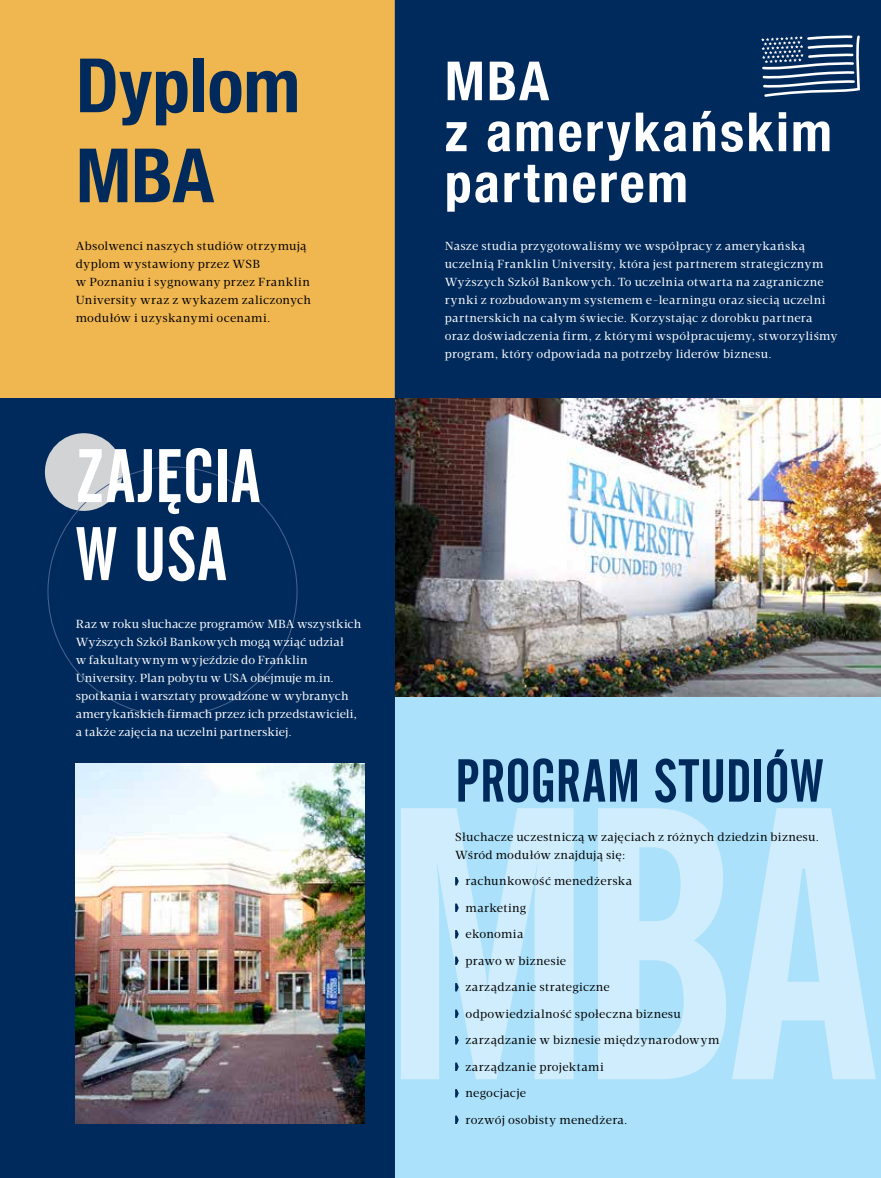
<style>
.page{position:relative;width:881px;height:1178px;background:#fff}
.page>*{position:absolute;margin:0;border:0;box-sizing:border-box;transform-origin:0 0}
.t1{font:75px/78px "Alternate Gothic No 2 EU";letter-spacing:.01em;color:#fff}
.t2{font:700 condensed 75px/90px "Helvetica Neue LTW1 G";color:#002a5c}
.t3{font:60px "Alternate Gothic No 2 EU";letter-spacing:.01em;color:#002a5c}
.t4{font:700 condensed 54px/51px "Helvetica Neue LTW1 G";letter-spacing:.045em;color:#fff}
.t5{font:12px/18px "Velino Text";letter-spacing:.015em;color:#fff}
.t6{font:12px/18px "Velino Text";letter-spacing:.025em;color:#000}
</style>
<div class="page">
<div style="left:351px;top:0;width:529px;height:616px;background:#002a5c"></div>
<div style="left:0;top:0;width:395px;height:398px;background:#f0b64f"></div>
<div style="left:0;top:398px;width:395px;height:780px;background:#002a5c"></div>
<svg style="left:761px;top:35px;width:99px;height:62px"></svg>
<div style="left:395px;top:697px;width:485px;height:481px;background:#abe1fa"></div>
<div style="left:45px;top:433px;width:78px;height:78px;background:#d1d3d4;border-radius:50%"></div>
<img style="left:76px;top:763px;width:288px;height:361px">
<img style="left:395px;top:398px;width:485px;height:299px">
<svg style="left:401px;top:808px;width:474px;height:271px;fill:#cfedfc"></svg>
<svg style="left:455px;top:877px;width:3px;height:8px"></svg>
<svg style="left:455px;top:903px;width:3px;height:9px"></svg>
<svg style="left:455px;top:930px;width:3px;height:8px"></svg>
<svg style="left:455px;top:956px;width:3px;height:9px"></svg>
<svg style="left:455px;top:983px;width:3px;height:8px"></svg>
<svg style="left:455px;top:1009px;width:3px;height:9px"></svg>
<svg style="left:455px;top:1036px;width:3px;height:8px"></svg>
<svg style="left:455px;top:1062px;width:3px;height:9px"></svg>
<svg style="left:455px;top:1089px;width:3px;height:8px"></svg>
<svg style="left:455px;top:1115px;width:3px;height:9px"></svg>
<h1 class="t2" style="left:76px;top:41px;width:226px">Dyplom<br>MBA</h1>
<p class="t6" style="left:76px;top:237px;width:237px">Absolwenci naszych studiów otrzymują dyplom wystawiony przez WSB<br>w Poznaniu i sygnowany przez Franklin University wraz z wykazem zaliczonych modułów i uzyskanymi ocenami.</p>
<h1 class="t1" style="left:76px;top:438px;width:186px">ZAJĘCIA<br>W USA</h1>
<p class="t5" style="left:76px;top:615px;width:287px">Raz w roku słuchacze programów MBA wszystkich Wyższych Szkół Bankowych mogą wziąć udział<br>w fakultatywnym wyjeździe do Franklin University. Plan pobytu w USA obejmuje m.in. spotkania i warsztaty prowadzone w wybranych amerykańskich firmach przez ich przedstawicieli, a także zajęcia na uczelni partnerskiej.</p>
<h3 class="t4" style="left:444px;top:56px;width:388px">MBA<br>z amerykańskim partnerem</h3>
<p class="t5" style="left:444px;top:237px;width:394px">Nasze studia przygotowaliśmy we współpracy z amerykańską uczelnią Franklin University, która jest partnerem strategicznym Wyższych Szkół Bankowych. To uczelnia otwarta na zagraniczne rynki z rozbudowanym systemem e-learningu oraz siecią uczelni partnerskich na całym świecie. Korzystając z dorobku partnera oraz doświadczenia firm, z którymi współpracujemy, stworzyliśmy program, który odpowiada na potrzeby liderów biznesu.</p>
<h2 class="t3" style="left:455px;top:747px;width:369px">PROGRAM STUDIÓW</h2>
<p class="t6" style="left:455px;top:828px;width:365px">Słuchacze uczestniczą w zajęciach z różnych dziedzin biznesu.<br>Wśród modułów znajdują się:</p>
<p class="t6" style="left:465px;top:872px;width:168px">rachunkowość menedżerska</p>
<p class="t6" style="left:465px;top:899px;width:62px">marketing</p>
<p class="t6" style="left:465px;top:925px;width:59px">ekonomia</p>
<p class="t6" style="left:465px;top:952px;width:102px">prawo w biznesie</p>
<p class="t6" style="left:465px;top:978px;width:146px">zarządzanie strategiczne</p>
<p class="t6" style="left:465px;top:1005px;width:217px">odpowiedzialność społeczna biznesu</p>
<p class="t6" style="left:465px;top:1031px;width:255px">zarządzanie w biznesie międzynarodowym</p>
<p class="t6" style="left:465px;top:1058px;width:140px">zarządzanie projektami</p>
<p class="t6" style="left:465px;top:1084px;width:62px">negocjacje</p>
<p class="t6" style="left:465px;top:1111px;width:163px">rozwój osobisty menedżera.</p>
</div>
